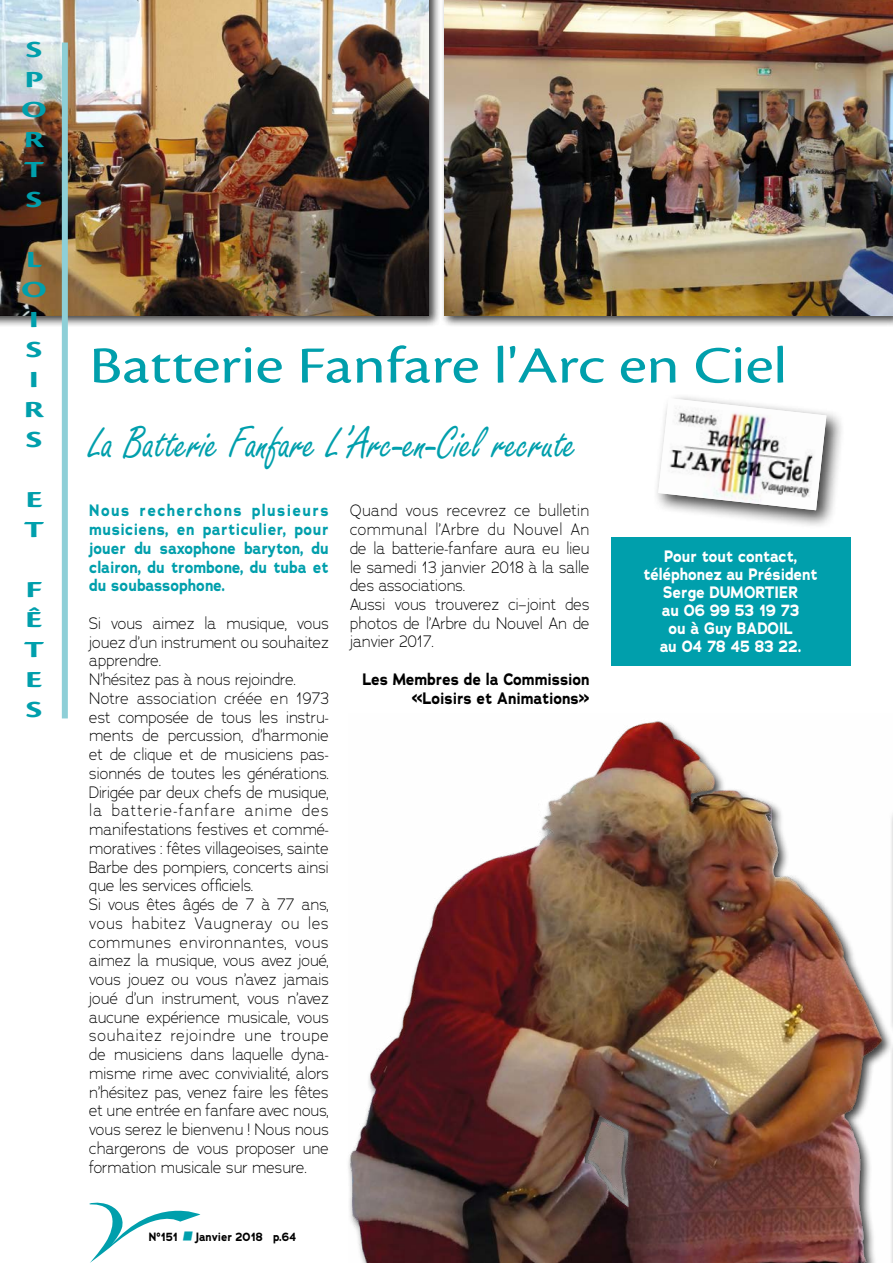
<style>
.page{position:relative;width:893px;height:1263px;background:#fff}
.page>*{position:absolute;margin:0;border:0;box-sizing:border-box;transform-origin:0 0}
.t1{font:54px "Cronos Pro";letter-spacing:-.005em;color:#009fac;scale:1.2 1}
.t2{font:48px "Freestyle Script";color:#009fac;scale:.9 1}
.t3{font:700 24px/30px "Cronos Pro";color:#009fac;scale:1.5 1}
.t4{font:300 16.5px/18.8px "Adrianna";color:#000;scale:.9 1}
.t5{font:700 16.5px/18.8px "Adrianna";color:#009fac;text-align:justify;scale:.9 1}
.t6{font:700 16.5px/18px "Adrianna";color:#fff;text-align:center;scale:.9 1}
.t7{font:700 16.5px/18.8px "Adrianna";color:#000;text-align:right;scale:.9 1}
.t8{font:700 12px "Adrianna";color:#000;scale:.9 1}
</style>
<div class="page">
<div style="left:0;top:0;width:441px;height:327px;background:#000;opacity:.75"></div>
<img style="left:0;top:0;width:428px;height:315px">
<div style="left:441px;top:0;width:452px;height:327px;background:#000;opacity:.75"></div>
<img style="left:444px;top:0;width:449px;height:315px">
<div style="left:62px;top:43px;width:6px;height:675px;background:#8ecfd7"></div>
<div style="left:652px;top:392px;width:193px;height:137px;background:#000;opacity:.75"></div>
<img style="left:658px;top:398px;width:168px;height:112px">
<div style="left:611px;top:536px;width:239px;height:129px;background:#009fac"></div>
<img style="left:349px;top:721px;width:544px;height:542px">
<hr style="left:889px;top:807px;width:4px;height:228px;background:#f9f9f9">
<hr style="left:892px;top:811px;width:1px;height:212px;background:#fff">
<svg style="left:89px;top:1202px;width:111px;height:61px"></svg>
<h3 class="t3" style="left:21px;top:35px;width:19px">S<br>P<br>O<br>R<br>T<br>S</h3>
<h3 class="t3" style="left:21px;top:245px;width:19px;text-align:center">L<br>O<br>I<br>S<br>I<br>R<br>S</h3>
<h3 class="t3" style="left:24px;top:485px;width:15px">E<br>T</h3>
<h3 class="t3" style="left:24px;top:575px;width:15px;text-align:justify">F Ê T E S</h3>
<h1 class="t1" style="left:89px;top:334px;width:583px">Batterie Fanfare l'Arc en Ciel</h1>
<h2 class="t2" style="left:89px;top:417px;width:543px">La Batterie Fanfare L’Arc-en-Ciel recrute</h2>
<p class="t5" style="left:89px;top:501px;width:268px">Nous recherchons plusieurs musiciens, en particulier, pour jouer du saxophone baryton, du clairon, du trombone, du tuba et du soubassophone.</p>
<p class="t4" style="left:89px;top:613px;width:268px">Si vous aimez la musique, vous jouez d’un instrument ou souhaitez apprendre.<br>N’hésitez pas à nous rejoindre.<br>Notre association créée en 1973 est composée de tous les instru&shy;ments de percussion, d’harmonie et de clique et de musiciens pas&shy;sionnés de toutes les générations.<br>Dirigée par deux chefs de musique, la batterie-fanfare anime des manifestations festives et commé&shy;moratives : fêtes villageoises, sainte<br>Barbe des pompiers, concerts ainsi que les services officiels.<br>Si vous êtes âgés de 7 à 77 ans, vous habitez Vaugneray ou les communes environnantes, vous aimez la musique, vous avez joué, vous jouez ou vous n’avez jamais joué d’un instrument, vous n’avez aucune expérience musicale, vous souhaitez rejoindre une troupe de musiciens dans laquelle dyna&shy;misme rime avec convivialité, alors n’hésitez pas, venez faire les fêtes et une entrée en fanfare avec nous, vous serez le bienvenu ! Nous nous chargerons de vous proposer une formation musicale sur mesure.</p>
<p class="t4" style="left:350px;top:501px;width:268px">Quand vous recevrez ce bulletin communal l’Arbre du Nouvel An de la batterie-fanfare aura eu lieu le samedi 13 janvier 2018 à la salle des associations.<br>Aussi vous trouverez ci–joint des photos de l’Arbre du Nouvel An de janvier 2017.</p>
<p class="t7" style="left:362px;top:670px;width:254px">Les Membres de la Commission «Loisirs et Animations»</p>
<p class="t8" style="left:149px;top:1229px;width:34px">N°151</p>
<p class="t8" style="left:196px;top:1229px;width:113px">Janvier 2018 p.64</p>
<p class="t6" style="left:644px;top:547px;width:195px">Pour tout contact, téléphonez au Président<br>Serge DUMORTIER<br>au 06 99 53 19 73<br>ou à Guy BADOIL<br>au 04 78 45 83 22.</p>
</div>
